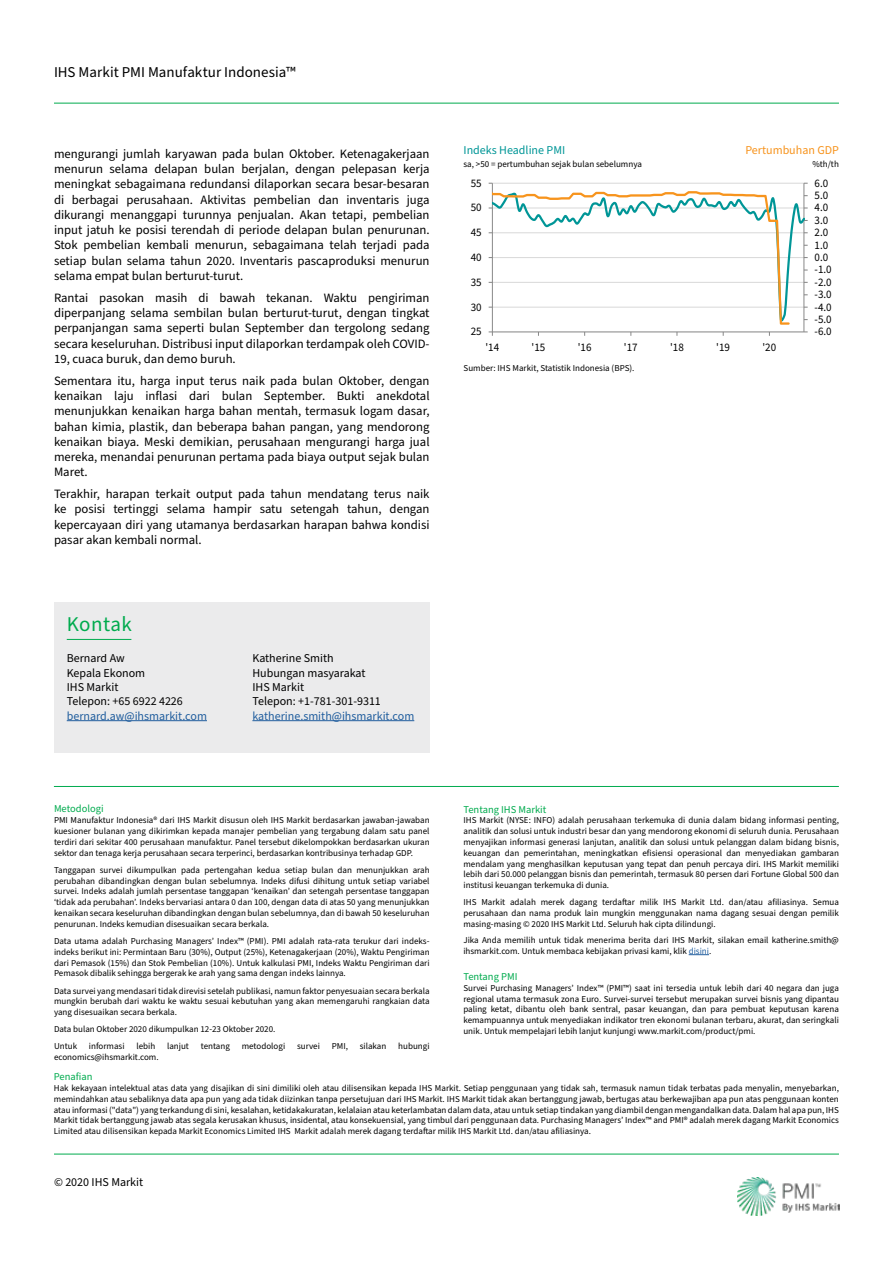
<style>
.page{position:relative;width:893px;height:1263px;background:#fff}
.page>*{position:absolute;margin:0;border:0;box-sizing:border-box;transform-origin:0 0}
.t1{font:21px "Source Sans Pro";letter-spacing:.025em;color:#00ab4e}
.t2{font:15px "Source Sans Pro";color:#000}
.t3{font:12.75px/15.3px "Source Sans Pro";color:#000;text-align:justify}
.t4{font:12px/14.4px "Source Sans Pro";color:#000}
.t5{font:12px "Source Sans Pro";color:#215e9e}
.t6{font:12px "Source Sans Pro";color:#009697}
.t7{font:12px "Source Sans Pro";color:#f7941e}
.t8{font:11.55px "Source Sans Pro";letter-spacing:-.005em;color:#000;scale:.96 1}
.t9{font:10.5px "Source Sans Pro";color:#00ab4e}
.t10{font:9px/10.8px "Source Sans Pro";color:#000;text-align:justify}
.s1{color:#215e9e}
</style>
<div class="page">
<hr style="left:54px;top:103px;width:785px;height:1px;background:#00ab4e">
<img style="left:738px;top:1177px;width:102px;height:38px">
<hr style="left:54px;top:1154px;width:785px;height:1px;background:#00ab4e">
<hr style="left:54px;top:786px;width:785px;height:1px;background:#00ab4e">
<svg style="left:489px;top:183px;width:319px;height:153px"></svg>
<svg style="left:689px;top:954px;width:20px;height:1px"></svg>
<div style="left:54px;top:653px;width:376px;height:100px;background:#ebebec"></div>
<hr style="left:67px;top:720px;width:140px;height:1px;background:#215e9e">
<hr style="left:252px;top:720px;width:162px;height:1px;background:#215e9e">
<div style="left:54px;top:602px;width:376px;height:51px;background:#ebebec"></div>
<hr style="left:67px;top:639px;width:64px;height:1px;background:#00ab4e">
<h2 class="t2" style="left:54px;top:62px;width:243px">IHS Markit PMI Manufaktur Indonesia™</h2>
<p class="t3" style="left:54px;top:146px;width:377px">mengurangi jumlah karyawan pada bulan Oktober. Ketenagakerjaan menurun selama delapan bulan berjalan, dengan pelepasan kerja meningkat sebagaimana redundansi dilaporkan secara besar-besaran di berbagai perusahaan. Aktivitas pembelian dan inventaris juga dikurangi menanggapi turunnya penjualan. Akan tetapi, pembelian input jatuh ke posisi terendah di periode delapan bulan penurunan.<br>Stok pembelian kembali menurun, sebagaimana telah terjadi pada setiap bulan selama tahun 2020. Inventaris pascaproduksi menurun selama empat bulan berturut-turut.</p>
<p class="t3" style="left:54px;top:290px;width:377px">Rantai pasokan masih di bawah tekanan. Waktu pengiriman diperpanjang selama sembilan bulan berturut-turut, dengan tingkat perpanjangan sama seperti bulan September dan tergolong sedang secara keseluruhan. Distribusi input dilaporkan terdampak oleh COVID-19, cuaca buruk, dan demo buruh.</p>
<p class="t3" style="left:54px;top:373px;width:377px">Sementara itu, harga input terus naik pada bulan Oktober, dengan kenaikan laju inflasi dari bulan September. Bukti anekdotal menunjukkan kenaikan harga bahan mentah, termasuk logam dasar, bahan kimia, plastik, dan beberapa bahan pangan, yang mendorong kenaikan biaya. Meski demikian, perusahaan mengurangi harga jual mereka, menandai penurunan pertama pada biaya output sejak bulan Maret.</p>
<h3 class="t3" style="left:54px;top:487px;width:377px">Terakhir, harapan terkait output pada tahun mendatang terus naik ke posisi tertinggi selama hampir satu setengah tahun, dengan kepercayaan diri yang utamanya berdasarkan harapan bahwa kondisi pasar akan kembali normal.</h3>
<h1 class="t1" style="left:67px;top:610px;width:67px">Kontak</h1>
<h3 class="t4" style="left:67px;top:651px;width:118px">Bernard Aw<br>Kepala Ekonom<br>IHS Markit<br>Telepon: +65 6922 4226</h3>
<h3 class="t5" style="left:67px;top:708px;width:142px">bernard.aw@ihsmarkit.com</h3>
<p class="t9" style="left:54px;top:802px;width:51px">Metodologi</p>
<h3 class="t4" style="left:252px;top:651px;width:130px">Katherine Smith<br>Hubungan masyarakat<br>IHS Markit<br>Telepon: +1-781-301-9311</h3>
<h3 class="t5" style="left:252px;top:708px;width:163px">katherine.smith@ihsmarkit.com</h3>
<p class="t10" style="left:54px;top:815px;width:377px">PMI Manufaktur Indonesia® dari IHS Markit disusun oleh IHS Markit berdasarkan jawaban-jawaban kuesioner bulanan yang dikirimkan kepada manajer pembelian yang tergabung dalam satu panel terdiri dari sekitar 400 perusahaan manufaktur. Panel tersebut dikelompokkan berdasarkan ukuran sektor dan tenaga kerja perusahaan secara terperinci, berdasarkan kontribusinya terhadap GDP.</p>
<p class="t10" style="left:54px;top:865px;width:377px">Tanggapan survei dikumpulkan pada pertengahan kedua setiap bulan dan menunjukkan arah perubahan dibandingkan dengan bulan sebelumnya. Indeks difusi dihitung untuk setiap variabel survei. Indeks adalah jumlah persentase tanggapan ‘kenaikan’ dan setengah persentase tanggapan ‘tidak ada perubahan’. Indeks bervariasi antara 0 dan 100, dengan data di atas 50 yang menunjukkan kenaikan secara keseluruhan dibandingkan dengan bulan sebelumnya, dan di bawah 50 keseluruhan penurunan. Indeks kemudian disesuaikan secara berkala.</p>
<p class="t10" style="left:54px;top:936px;width:377px">Data utama adalah Purchasing Managers’ Index™ (PMI). PMI adalah rata-rata terukur dari indeks&shy;indeks berikut ini: Permintaan Baru (30%), Output (25%), Ketenagakerjaan (20%), Waktu Pengiriman dari Pemasok (15%) dan Stok Pembelian (10%). Untuk kalkulasi PMI, Indeks Waktu Pengiriman dari Pemasok dibalik sehingga bergerak ke arah yang sama dengan indeks lainnya.</p>
<p class="t10" style="left:54px;top:985px;width:377px">Data survei yang mendasari tidak direvisi setelah publikasi, namun faktor penyesuaian secara berkala mungkin berubah dari waktu ke waktu sesuai kebutuhan yang akan memengaruhi rangkaian data yang disesuaikan secara berkala.</p>
<p class="t10" style="left:54px;top:1021px;width:223px;line-height:17.2px">Data bulan Oktober 2020 dikumpulkan 12-23 Oktober 2020.<br>Untuk</p>
<p class="t10" style="left:89px;top:1041px;width:37px">informasi</p>
<p class="t10" style="left:136px;top:1041px;width:20px">lebih</p>
<p class="t10" style="left:167px;top:1041px;width:23px">lanjut</p>
<p class="t10" style="left:201px;top:1041px;width:31px">tentang</p>
<p class="t10" style="left:242px;top:1041px;width:45px">metodologi</p>
<p class="t10" style="left:297px;top:1041px;width:24px">survei</p>
<p class="t10" style="left:332px;top:1041px;width:18px">PMI,</p>
<p class="t10" style="left:360px;top:1041px;width:28px">silakan</p>
<p class="t10" style="left:398px;top:1041px;width:33px">hubungi</p>
<p class="t10" style="left:54px;top:1052px;width:106px">economics@ihsmarkit.com.</p>
<h3 class="t6" style="left:464px;top:142px;width:103px">Indeks Headline PMI</h3>
<p class="t10" style="left:463px;top:159px;width:180px">sa, &gt;50 = pertumbuhan sejak bulan sebelumnya</p>
<h3 class="t7" style="left:745px;top:142px;width:95px">Pertumbuhan GDP</h3>
<p class="t10" style="left:812px;top:159px;width:28px">%th/th</p>
<p class="t8" style="left:471px;top:175px;width:13px">55</p>
<p class="t8" style="left:815px;top:175px;width:16px">6.0</p>
<p class="t8" style="left:815px;top:187px;width:16px">5.0</p>
<p class="t8" style="left:471px;top:200px;width:13px">50</p>
<p class="t8" style="left:815px;top:200px;width:16px">4.0</p>
<p class="t8" style="left:815px;top:212px;width:16px">3.0</p>
<p class="t8" style="left:471px;top:225px;width:13px">45</p>
<p class="t8" style="left:815px;top:225px;width:16px">2.0</p>
<p class="t8" style="left:815px;top:237px;width:16px">1.0</p>
<p class="t8" style="left:471px;top:249px;width:13px">40</p>
<p class="t8" style="left:815px;top:249px;width:16px">0.0</p>
<p class="t8" style="left:815px;top:262px;width:19px">-1.0</p>
<p class="t8" style="left:471px;top:274px;width:13px">35</p>
<p class="t8" style="left:815px;top:274px;width:19px">-2.0</p>
<p class="t8" style="left:815px;top:287px;width:19px">-3.0</p>
<p class="t8" style="left:471px;top:299px;width:13px">30</p>
<p class="t8" style="left:815px;top:299px;width:19px">-4.0</p>
<p class="t8" style="left:815px;top:311px;width:19px">-5.0</p>
<p class="t8" style="left:471px;top:324px;width:13px">25</p>
<p class="t8" style="left:815px;top:324px;width:19px">-6.0</p>
<p class="t8" style="left:485px;top:339px;width:16px">'14</p>
<p class="t8" style="left:532px;top:339px;width:16px">'15</p>
<p class="t8" style="left:578px;top:339px;width:16px">'16</p>
<p class="t8" style="left:624px;top:339px;width:16px">'17</p>
<p class="t8" style="left:670px;top:339px;width:16px">'18</p>
<p class="t8" style="left:716px;top:339px;width:16px">'19</p>
<p class="t8" style="left:762px;top:339px;width:16px">'20</p>
<p class="t10" style="left:464px;top:363px;width:172px">Sumber: IHS Markit, Statistik Indonesia (BPS).</p>
<p class="t9" style="left:463px;top:802px;width:84px">Tentang IHS Markit</p>
<p class="t10" style="left:463px;top:815px;width:377px">IHS Markit (NYSE: INFO) adalah perusahaan terkemuka di dunia dalam bidang informasi penting, analitik dan solusi untuk industri besar dan yang mendorong ekonomi di seluruh dunia. Perusahaan menyajikan informasi generasi lanjutan, analitik dan solusi untuk pelanggan dalam bidang bisnis, keuangan dan pemerintahan, meningkatkan efisiensi operasional dan menyediakan gambaran mendalam yang menghasilkan keputusan yang tepat dan penuh percaya diri. IHS Markit memiliki lebih dari 50.000 pelanggan bisnis dan pemerintah, termasuk 80 persen dari Fortune Global 500 dan institusi keuangan terkemuka di dunia.</p>
<p class="t10" style="left:463px;top:897px;width:377px">IHS Markit adalah merek dagang terdaftar milik IHS Markit Ltd. dan/atau afiliasinya. Semua perusahaan dan nama produk lain mungkin menggunakan nama dagang sesuai dengan pemilik masing-masing © 2020 IHS Markit Ltd. Seluruh hak cipta dilindungi.</p>
<p class="t10" style="left:463px;top:935px;width:377px">Jika Anda memilih untuk tidak menerima berita dari IHS Markit, silakan email katherine.smith@ ihsmarkit.com. Untuk membaca kebijakan privasi kami, klik <span class="s1">disini</span>.</p>
<p class="t9" style="left:463px;top:969px;width:56px">Tentang PMI</p>
<p class="t10" style="left:463px;top:983px;width:377px">Survei Purchasing Managers’ Index™ (PMI™) saat ini tersedia untuk lebih dari 40 negara dan juga regional utama termasuk zona Euro. Survei-survei tersebut merupakan survei bisnis yang dipantau paling ketat, dibantu oleh bank sentral, pasar keuangan, dan para pembuat keputusan karena kemampuannya untuk menyediakan indikator tren ekonomi bulanan terbaru, akurat, dan seringkali unik. Untuk mempelajari lebih lanjut kunjungi www.markit.com/product/pmi.</p>
<p class="t9" style="left:54px;top:1069px;width:40px">Penafian</p>
<p class="t10" style="left:54px;top:1083px;width:787px">Hak kekayaan intelektual atas data yang disajikan di sini dimiliki oleh atau dilisensikan kepada IHS Markit. Setiap penggunaan yang tidak sah, termasuk namun tidak terbatas pada menyalin, menyebarkan, memindahkan atau sebaliknya data apa pun yang ada tidak diizinkan tanpa persetujuan dari IHS Markit. IHS Markit tidak akan bertanggung jawab, bertugas atau berkewajiban apa pun atas penggunaan konten atau informasi ("data") yang terkandung di sini, kesalahan, ketidakakuratan, kelalaian atau keterlambatan dalam data, atau untuk setiap tindakan yang diambil dengan mengandalkan data. Dalam hal apa pun, IHS Markit tidak bertanggung jawab atas segala kerusakan khusus, insidental, atau konsekuensial, yang timbul dari penggunaan data. Purchasing Managers’ Index™ and PMI® adalah merek dagang Markit Economics Limited atau dilisensikan kepada Markit Economics Limited IHS Markit adalah merek dagang terdaftar milik IHS Markit Ltd. dan/atau afiliasinya.</p>
<h3 class="t4" style="left:54px;top:1175px;width:91px">© 2020 IHS Markit</h3>
</div>
